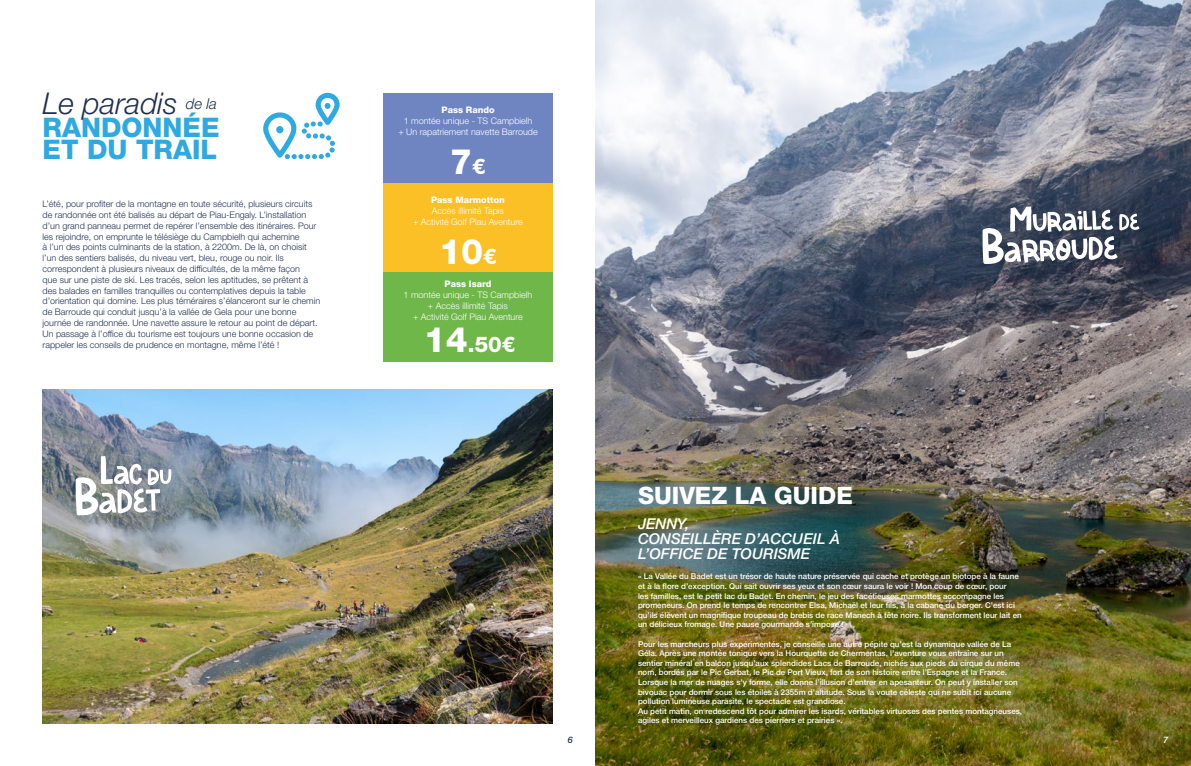
<style>
.page{position:relative;width:1191px;height:766px;background:#fff}
.page>*{position:absolute;margin:0;border:0;box-sizing:border-box;transform-origin:0 0}
.t1{font:800 35px "Helvetica Neue LT Std";color:#fff}
.t2{font:italic 300 30px "Helvetica Neue LT Std";color:#1f3051}
.t3{font:800 27px/22.4px "Helvetica Neue LT Std";color:#2fa9e1}
.t4{font:800 24px "Helvetica Neue LT Std";color:#fff}
.t5{font:800 21.6px "Helvetica Neue LT Std";color:#fff}
.t6{font:italic 500 15px/15px "Helvetica Neue";color:#fff}
.t7{font:300 9px/10.8px "Helvetica Neue LT Std";color:#1f3051}
.t8{font:300 9px/10.8px "Helvetica Neue LT Std";color:#fff;text-align:center}
.t9{font:800 9px "Helvetica Neue LT Std";color:#fff}
.t10{font:italic 500 9px "Helvetica Neue";color:#1f3051}
.t11{font:italic 500 9px "Helvetica Neue";color:#fff}
.t12{font:500 8px/9.6px "Helvetica Neue";color:#fff}
.s1{font-size:21.6px}
.s2{font-size:35px}
</style>
<div class="page">
<img style="left:595px;top:0;width:596px;height:765px">
<div style="left:383px;top:93px;width:170px;height:89px;background:#6e85c2"></div>
<div style="left:383px;top:182px;width:170px;height:90px;background:#fbc025"></div>
<div style="left:383px;top:272px;width:170px;height:90px;background:#6eb748"></div>
<img style="left:43px;top:389px;width:510px;height:334px">
<svg style="left:76px;top:456px;width:95px;height:59px"></svg>
<svg style="left:982px;top:206px;width:157px;height:58px"></svg>
<svg style="left:263px;top:92px;width:76px;height:67px"></svg>
<div style="left:276px;top:126px;width:7px;height:7px;background:#2fa9e1;border-radius:50%"></div>
<h2 class="t2" style="left:43px;top:86px;width:176px">Le paradis <sup>de</sup> <sup>la</sup></h2>
<h3 class="t3" style="left:43px;top:116px;width:179px">RANDONNÉE<br>ET DU TRAIL</h3>
<p class="t7" style="left:43px;top:198px;width:279px">L’été, pour profiter de la montagne en toute sécurité, plusieurs circuits de randonnée ont été balisés au départ de Piau-Engaly. L’installation d’un grand panneau permet de repérer l’ensemble des itinéraires. Pour les rejoindre, on emprunte le télésiège du Campbielh qui achemine<br>à l’un des points culminants de la station, à 2200m. De là, on choisit l’un des sentiers balisés, du niveau vert, bleu, rouge ou noir. Ils correspondent à plusieurs niveaux de difficultés, de la même façon<br>que sur une piste de ski. Les tracés, selon les aptitudes, se prêtent à des balades en familles tranquilles ou contemplatives depuis la table d’orientation qui domine. Les plus téméraires s’élanceront sur le chemin de Barroude qui conduit jusqu’à la vallée de Gela pour une bonne journée de randonnée. Une navette assure le retour au point de départ.<br>Un passage à l’office du tourisme est toujours une bonne occasion de rappeler les conseils de prudence en montagne, même l’été !</p>
<p class="t9" style="left:441px;top:104px;width:55px">Pass Rando</p>
<p class="t8" style="left:398px;top:115px;width:141px">1 montée unique - TS Campbielh<br>+ Un rapatriement navette Barroude</p>
<h1 class="t1" style="left:450px;top:141px;width:37px">7<span class="s1">€</span></h1>
<p class="t9" style="left:431px;top:194px;width:75px">Pass Marmotton</p>
<p class="t8" style="left:413px;top:205px;width:111px">Accès illimité Tapis<br>+ Activité Golf Piau Aventure</p>
<h1 class="t1" style="left:439px;top:230px;width:59px">10<span class="s1">€</span></h1>
<p class="t9" style="left:444px;top:279px;width:48px">Pass Isard</p>
<p class="t8" style="left:403px;top:289px;width:130px">1 montée unique - TS Campbielh + Accès illimité Tapis<br>+ Activité Golf Piau Aventure</p>
<h3 class="t5" style="left:424px;top:331px;width:93px"><span class="s2">14</span>.50€</h3>
<h3 class="t4" style="left:638px;top:481px;width:216px">SUIVEZ LA GUIDE</h3>
<h3 class="t6" style="left:638px;top:515px;width:203px">JENNY,<br>CONSEILLÈRE D’ACCUEIL À<br>L’OFFICE DE TOURISME</h3>
<p class="t12" style="left:638px;top:571px;width:385px">« La Vallée du Badet est un trésor de haute nature préservée qui cache et protège un biotope à la faune et à la flore d’exception. Qui sait ouvrir ses yeux et son cœur saura le voir ! Mon coup de cœur, pour<br>les familles, est le petit lac du Badet. En chemin, le jeu des facétieuses marmottes accompagne les promeneurs. On prend le temps de rencontrer Elsa, Michaël et leur fils, à la cabane du berger. C’est ici qu’ils élèvent un magnifique troupeau de brebis de race Manech à tête noire. Ils transforment leur lait en un délicieux fromage. Une pause gourmande s’impose !</p>
<p class="t12" style="left:638px;top:638px;width:386px">Pour les marcheurs plus expérimentés, je conseille une autre pépite qu’est la dynamique vallée de La Géla. Après une montée tonique vers la Hourquette de Chermentas, l’aventure vous entraîne sur un sentier minéral en balcon jusqu’aux splendides Lacs de Barroude, nichés aux pieds du cirque du même nom, bordés par le Pic Gerbat, le Pic de Port Vieux, fort de son histoire entre l’Espagne et la France.<br>Lorsque la mer de nuages s’y forme, elle donne l’illusion d’entrer en apesanteur. On peut y installer son bivouac pour dormir sous les étoiles à 2355m d’altitude. Sous la voute céleste qui ne subit ici aucune pollution lumineuse parasite, le spectacle est grandiose.<br>Au petit matin, on redescend tôt pour admirer les isards, véritables virtuoses des pentes montagneuses, agiles et merveilleux gardiens des pierriers et prairies ».</p>
<p class="t10" style="left:568px;top:732px;width:7px">6</p>
<p class="t11" style="left:1163px;top:732px;width:7px">7</p>
</div>
